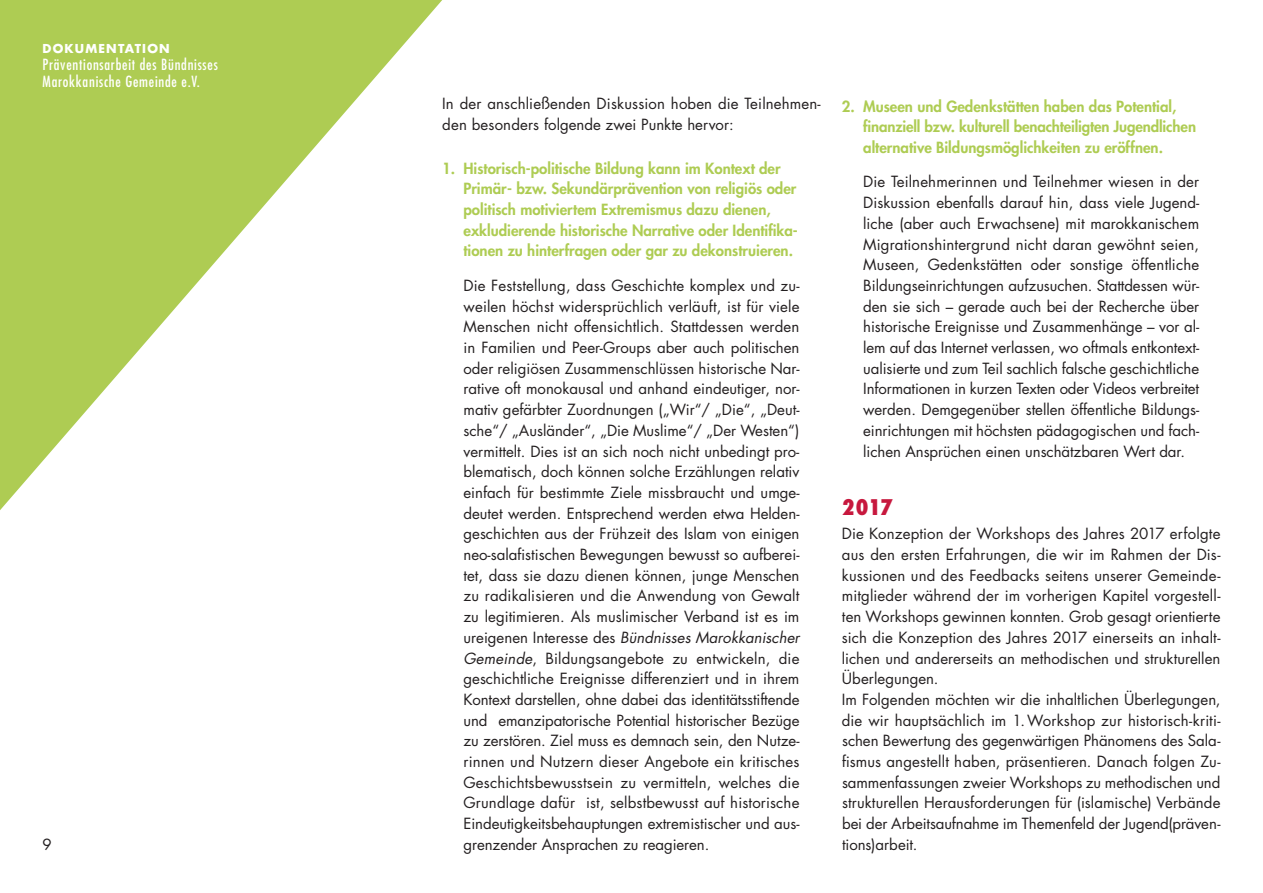
<style>
.page{position:relative;width:1263px;height:893px;background:#fff}
.page>*{position:absolute;margin:0;border:0;box-sizing:border-box;transform-origin:0 0}
.t1{font:800 condensed 21px "Futura Std";color:#c7183e}
.t2{font:15px/20.7px "Futura Std";color:#231f20}
.t3{font:800 15px/20.7px "Futura Std";color:#aecc53}
.t4{font:condensed 15px/17.2px "Futura Std";letter-spacing:.05em;color:#fff}
.t5{font:700 12px "Futura Std";letter-spacing:.1em;color:#fff}
.s1{font-style:italic}
</style>
<div class="page">
<svg style="left:0;top:0;width:442px;height:510px;fill:#aecc53"></svg>
<p class="t5" style="left:43px;top:40px;width:129px">DOKUMENTATION</p>
<p class="t4" style="left:43px;top:56px;width:177px">Präventionsarbeit des Bündnisses<br>Marokkanische Gemeinde e.V.</p>
<p class="t2" style="left:43px;top:835px;width:11px">9</p>
<p class="t2" style="left:442px;top:93px;width:380px">In der anschließenden Diskussion hoben die Teilnehmen&shy;den besonders folgende zwei Punkte hervor:</p>
<p class="t3" style="left:463px;top:158px;width:336px;text-indent:-21px">1. Historisch-politische Bildung kann im Kontext der Primär- bzw. Sekundärprävention von religiös oder politisch motiviertem Extremismus dazu dienen, exkludierende historische Narrative oder Identifika&shy;tionen zu hinterfragen oder gar zu dekonstruieren.</p>
<p class="t2" style="left:463px;top:275px;width:337px;text-align:justify">Die Feststellung, dass Geschichte komplex und zu&shy;weilen höchst widersprüchlich verläuft, ist für viele Menschen nicht offensichtlich. Stattdessen werden in Familien und Peer-Groups aber auch politischen oder religiösen Zusammenschlüssen historische Nar&shy;rative oft monokausal und anhand eindeutiger, nor&shy;mativ gefärbter Zuordnungen („Wir“/ „Die“, „Deut&shy;sche“/ „Ausländer“, „Die Muslime“/ „Der Westen“) vermittelt. Dies ist an sich noch nicht unbedingt pro&shy;blematisch, doch können solche Erzählungen relativ einfach für bestimmte Ziele missbraucht und umge&shy;deutet werden. Entsprechend werden etwa Helden&shy;geschichten aus der Frühzeit des Islam von einigen neo-salafistischen Bewegungen bewusst so aufberei&shy;tet, dass sie dazu dienen können, junge Menschen zu radikalisieren und die Anwendung von Gewalt zu legitimieren. Als muslimischer Verband ist es im ureigenen Interesse des <span class="s1">Bündnisses Marokkanischer Gemeinde</span>, Bildungsangebote zu entwickeln, die geschichtliche Ereignisse differenziert und in ihrem Kontext darstellen, ohne dabei das identitätsstiftende und emanzipatorische Potential historischer Bezüge zu zerstören. Ziel muss es demnach sein, den Nutze&shy;rinnen und Nutzern dieser Angebote ein kritisches Geschichtsbewusstsein zu vermitteln, welches die Grundlage dafür ist, selbstbewusst auf historische Eindeutigkeitsbehauptungen extremistischer und aus&shy;grenzender Ansprachen zu reagieren.</p>
<p class="t3" style="left:863px;top:96px;width:334px;text-indent:-21px">2. Museen und Gedenkstätten haben das Potential, finanziell bzw. kulturell benachteiligten Jugendlichen alternative Bildungsmöglichkeiten zu eröffnen.</p>
<p class="t2" style="left:863px;top:172px;width:337px;text-align:justify">Die Teilnehmerinnen und Teilnehmer wiesen in der Diskussion ebenfalls darauf hin, dass viele Jugend&shy;liche (aber auch Erwachsene) mit marokkanischem Migrationshintergrund nicht daran gewöhnt seien, Museen, Gedenkstätten oder sonstige öffentliche Bildungseinrichtungen aufzusuchen. Stattdessen wür&shy;den sie sich – gerade auch bei der Recherche über historische Ereignisse und Zusammenhänge – vor al&shy;lem auf das Internet verlassen, wo oftmals entkontext&shy;ualisierte und zum Teil sachlich falsche geschichtliche Informationen in kurzen Texten oder Videos verbreitet werden. Demgegenüber stellen öffentliche Bildungs&shy;einrichtungen mit höchsten pädagogischen und fach&shy;lichen Ansprüchen einen unschätzbaren Wert dar.</p>
<h1 class="t1" style="left:842px;top:494px;width:52px">2017</h1>
<p class="t2" style="left:842px;top:524px;width:380px">Die Konzeption der Workshops des Jahres 2017 erfolgte aus den ersten Erfahrungen, die wir im Rahmen der Dis&shy;kussionen und des Feedbacks seitens unserer Gemeinde&shy;mitglieder während der im vorherigen Kapitel vorgestell&shy;ten Workshops gewinnen konnten. Grob gesagt orientierte sich die Konzeption des Jahres 2017 einerseits an inhalt&shy;lichen und andererseits an methodischen und strukturellen Überlegungen.<br>Im Folgenden möchten wir die inhaltlichen Überlegungen, die wir hauptsächlich im 1.Workshop zur historisch-kriti&shy;schen Bewertung des gegenwärtigen Phänomens des Sala&shy;fismus angestellt haben, präsentieren. Danach folgen Zu&shy;sammenfassungen zweier Workshops zu methodischen und strukturellen Herausforderungen für (islamische) Verbände bei der Arbeitsaufnahme im Themenfeld der Jugend(präven&shy;tions)arbeit.</p>
</div>
